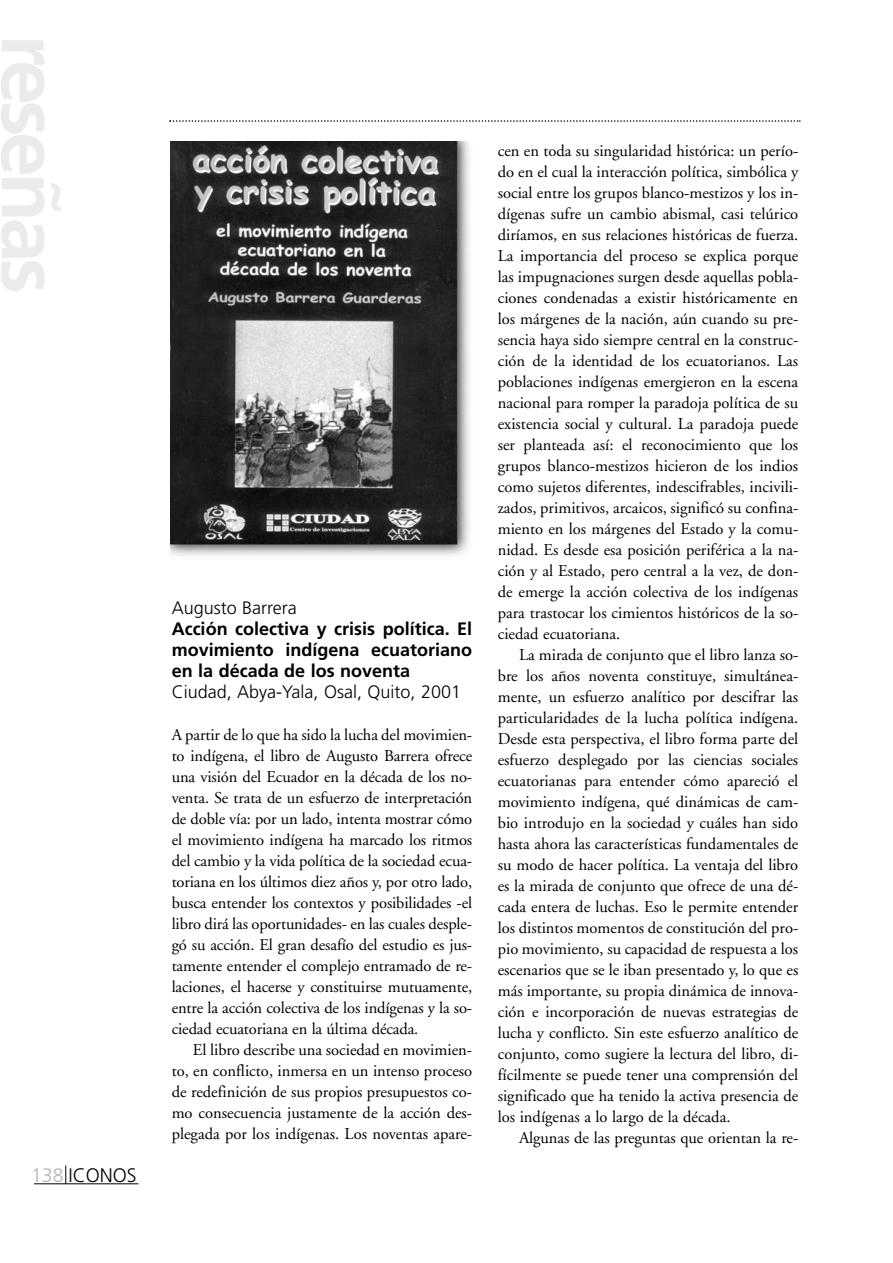
<style>
.page{position:relative;width:893px;height:1263px;background:#fff}
.page>*{position:absolute;margin:0;border:0;box-sizing:border-box;transform-origin:0 0}
.t1{font:300 19.5px "Frutiger";color:#000}
.t2{font:700 18px/21px "Frutiger";color:#000;text-align:justify}
.t3{font:300 18px "Frutiger";color:#000}
.t4{font:16.5px/21px "Adobe Garamond";color:#000;text-align:justify}
.s1{color:#b3b3b3}
</style>
<div class="page">
<hr style="left:34px;top:1184px;width:104px;height:1px;background:#000">
<svg style="left:65px;top:1166px;width:1px;height:18px"></svg>
<svg style="left:169px;top:120px;width:631px;height:2px"></svg>
<img style="left:170px;top:141px;width:299px;height:415px">
<p class="t1" style="left:31px;top:1167px;width:107px"><span class="s1">138</span> ICONOS</p>
<p class="t3" style="left:172px;top:601px;width:127px">Augusto Barrera</p>
<p class="t2" style="left:172px;top:620px;width:302px">Acción colectiva y crisis política. El movimiento indígena ecuatoriano en la década de los noventa</p>
<p class="t3" style="left:172px;top:685px;width:291px">Ciudad, Abya-Yala, Osal, Quito, 2001</p>
<p class="t4" style="left:172px;top:726px;width:302px">A partir de lo que ha sido la lucha del movimien&shy;to indígena, el libro de Augusto Barrera ofrece una visión del Ecuador en la década de los no&shy;venta. Se trata de un esfuerzo de interpretación de doble vía: por un lado, intenta mostrar cómo el movimiento indígena ha marcado los ritmos del cambio y la vida política de la sociedad ecua&shy;toriana en los últimos diez años y, por otro lado, busca entender los contextos y posibilidades -el libro dirá las oportunidades- en las cuales desple&shy;gó su acción. El gran desafío del estudio es jus&shy;tamente entender el complejo entramado de re&shy;laciones, el hacerse y constituirse mutuamente, entre la acción colectiva de los indígenas y la so&shy;ciedad ecuatoriana en la última década.</p>
<p class="t4" style="left:172px;top:1041px;width:302px;text-indent:21px">El libro describe una sociedad en movimien&shy;to, en conflicto, inmersa en un intenso proceso de redefinición de sus propios presupuestos co&shy;mo consecuencia justamente de la acción des&shy;plegada por los indígenas. Los noventas apare-</p>
<p class="t4" style="left:497px;top:141px;width:302px">cen en toda su singularidad histórica: un perío&shy;do en el cual la interacción política, simbólica y social entre los grupos blanco-mestizos y los in&shy;dígenas sufre un cambio abismal, casi telúrico diríamos, en sus relaciones históricas de fuerza.<br>La importancia del proceso se explica porque las impugnaciones surgen desde aquellas pobla&shy;ciones condenadas a existir históricamente en los márgenes de la nación, aún cuando su pre&shy;sencia haya sido siempre central en la construc&shy;ción de la identidad de los ecuatorianos. Las poblaciones indígenas emergieron en la escena nacional para romper la paradoja política de su existencia social y cultural. La paradoja puede ser planteada así: el reconocimiento que los grupos blanco-mestizos hicieron de los indios como sujetos diferentes, indescifrables, incivili&shy;zados, primitivos, arcaicos, significó su confina&shy;miento en los márgenes del Estado y la comu&shy;nidad. Es desde esa posición periférica a la na&shy;ción y al Estado, pero central a la vez, de don&shy;de emerge la acción colectiva de los indígenas para trastocar los cimientos históricos de la so&shy;ciedad ecuatoriana.</p>
<p class="t4" style="left:497px;top:645px;width:302px;text-indent:21px">La mirada de conjunto que el libro lanza so&shy;bre los años noventa constituye, simultánea&shy;mente, un esfuerzo analítico por descifrar las particularidades de la lucha política indígena.<br>Desde esta perspectiva, el libro forma parte del esfuerzo desplegado por las ciencias sociales ecuatorianas para entender cómo apareció el movimiento indígena, qué dinámicas de cam&shy;bio introdujo en la sociedad y cuáles han sido hasta ahora las características fundamentales de su modo de hacer política. La ventaja del libro es la mirada de conjunto que ofrece de una dé&shy;cada entera de luchas. Eso le permite entender los distintos momentos de constitución del pro&shy;pio movimiento, su capacidad de respuesta a los escenarios que se le iban presentado y, lo que es más importante, su propia dinámica de innova&shy;ción e incorporación de nuevas estrategias de lucha y conflicto. Sin este esfuerzo analítico de conjunto, como sugiere la lectura del libro, di&shy;fícilmente se puede tener una comprensión del significado que ha tenido la activa presencia de los indígenas a lo largo de la década.</p>
<p class="t4" style="left:519px;top:1128px;width:281px">Algunas de las preguntas que orientan la re-</p>
</div>
